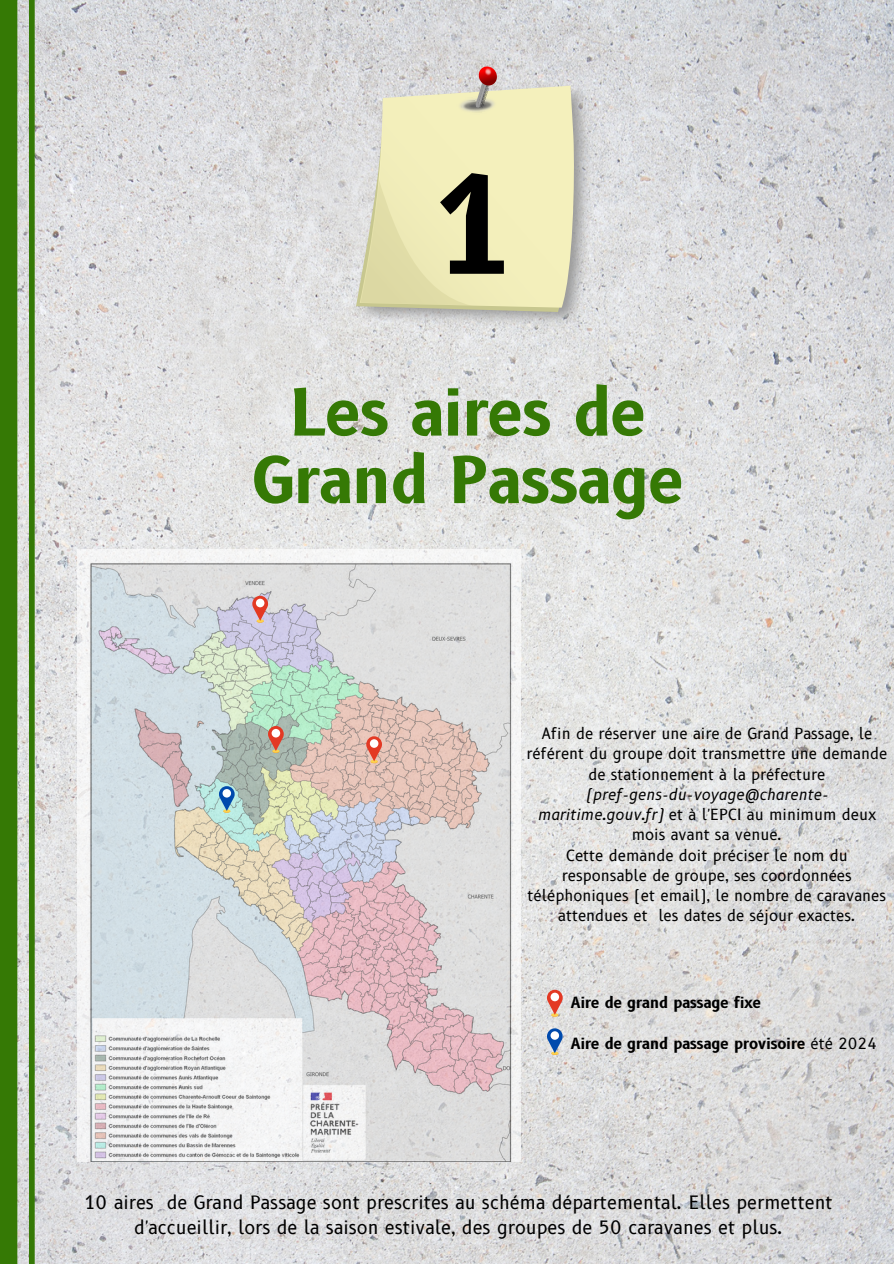
<style>
.page{position:relative;width:894px;height:1264px;background:#fff}
.page>*{position:absolute;margin:0;border:0;box-sizing:border-box;transform-origin:0 0}
.t1{font:700 132px "B612";color:#000}
.t2{font:700 63px/67.5px "B612";color:#357905;text-align:center}
.t3{font:18px/24.8px "B612";color:#000;text-align:center}
.t4{font:15px/20.2px "B612";color:#000;text-align:center}
.t5{font:700 15px "B612";color:#000}
.s1{font-style:italic}
.s2{font-weight:400}
</style>
<div class="page">
<img style="left:35px;top:0;width:858px;height:1263px">
<svg style="left:0;top:0;width:35px;height:1263px;background:#6e9b4e"></svg>
<img style="left:352px;top:81px;width:242px;height:249px">
<svg style="left:356px;top:90px;width:216px;height:222px"></svg>
<svg style="left:360px;top:85px;width:215px;height:222px;background:#eeebbd"></svg>
<img style="left:456px;top:95px;width:43px;height:20px">
<img style="left:461px;top:99px;width:34px;height:14px">
<img style="left:466px;top:102px;width:24px;height:8px">
<img style="left:476px;top:108px;width:12px;height:2px">
<svg style="left:471px;top:64px;width:28px;height:44px"></svg>
<svg style="left:358px;top:178px;width:121px;height:131px;background:#e7e3b3"></svg>
<img style="left:78px;top:550px;width:442px;height:610px">
<svg style="left:268px;top:726px;width:16px;height:27px"></svg>
<div style="left:271px;top:729px;width:9px;height:8px;background:#fff;border-radius:50%"></div>
<svg style="left:366px;top:736px;width:16px;height:27px"></svg>
<div style="left:370px;top:739px;width:8px;height:8px;background:#fff;border-radius:50%"></div>
<svg style="left:219px;top:786px;width:15px;height:26px"></svg>
<div style="left:222px;top:789px;width:9px;height:8px;background:#fff;border-radius:50%"></div>
<svg style="left:547px;top:989px;width:15px;height:27px"></svg>
<div style="left:550px;top:992px;width:9px;height:9px;background:#fff;border-radius:50%"></div>
<svg style="left:547px;top:1028px;width:15px;height:27px"></svg>
<div style="left:550px;top:1031px;width:9px;height:8px;background:#fff;border-radius:50%"></div>
<svg style="left:252px;top:596px;width:16px;height:26px"></svg>
<div style="left:256px;top:598px;width:8px;height:9px;background:#fff;border-radius:50%"></div>
<h1 class="t1" style="left:431px;top:146px;width:87px">1</h1>
<h2 class="t2" style="left:253px;top:379px;width:431px">Les aires de<br>Grand Passage</h2>
<p class="t4" style="left:526px;top:723px;width:362px">Afin de réserver une aire de Grand Passage, le référent du groupe doit transmettre une demande de stationnement à la préfecture</p>
<p class="t4" style="left:527px;top:784px;width:360px"><span class="s1">(pref-gens-du-voyage@charente&shy;maritime.gouv.fr)</span> et à l'EPCI au minimum deux mois avant sa venue.<br>Cette demande doit préciser le nom du responsable de groupe, ses coordonnées téléphoniques (et email), le nombre de caravanes attendues et les dates de séjour exactes.</p>
<p class="t5" style="left:570px;top:993px;width:192px">Aire de grand passage fixe</p>
<p class="t5" style="left:570px;top:1034px;width:308px">Aire de grand passage provisoire <span class="s2">été 2024</span></p>
<p class="t3" style="left:84px;top:1189px;width:749px">10 aires de Grand Passage sont prescrites au schéma départemental. Elles permettent d'accueillir, lors de la saison estivale, des groupes de 50 caravanes et plus.</p>
</div>
